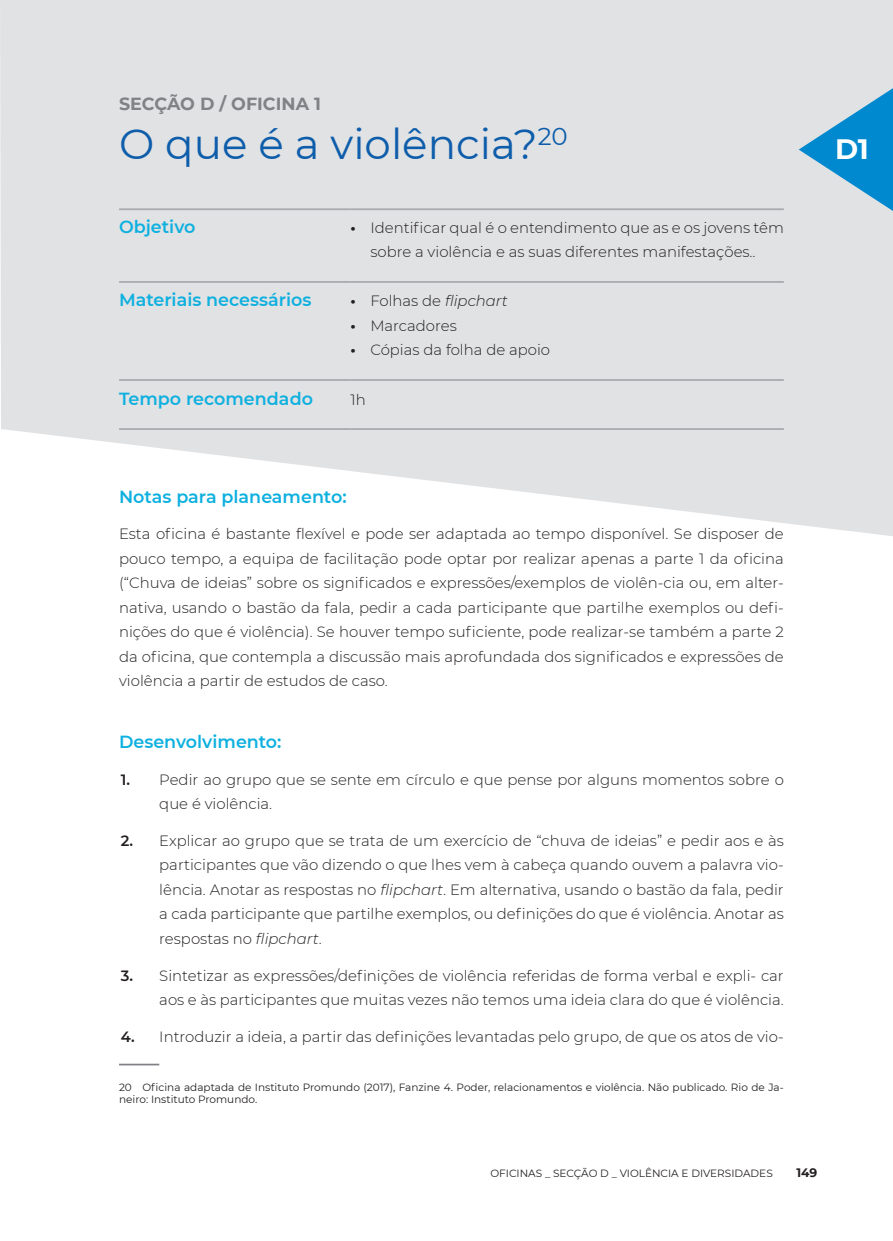
<style>
.page{position:relative;width:893px;height:1241px;background:#fff}
.page>*{position:absolute;margin:0;border:0;box-sizing:border-box;transform-origin:0 0}
.t1{font:42px "Montserrat";color:#0d5dab}
.t2{font:700 28px "Montserrat";color:#fff}
.t3{font:600 17.5px "Montserrat";color:#0eb0df}
.t4{font:700 17.5px "Montserrat";color:#808285}
.t5{font:300 14.88px/24.5px "Montserrat";color:#231f20;text-align:justify}
.t6{font:italic 300 14.88px "Montserrat";color:#231f20}
.t7{font:700 12.25px "Montserrat";color:#231f20}
.t8{font:10.5px/12.2px "Montserrat";color:#231f20}
.s1{font-weight:700}
.s2{font-weight:700;font-style:normal}
.s3{font-style:normal}
.s4{font-weight:600}
.s5{font-style:italic}
</style>
<div class="page">
<svg style="left:0;top:0;width:893px;height:536px;background:#e4e4e6"></svg>
<hr style="left:119px;top:281px;width:232px;height:2px;background:#a8a9ad">
<hr style="left:351px;top:281px;width:433px;height:2px;background:#a8a9ad">
<hr style="left:119px;top:379px;width:232px;height:2px;background:#a8a9ad">
<hr style="left:351px;top:379px;width:433px;height:2px;background:#a8a9ad">
<hr style="left:119px;top:208px;width:232px;height:2px;background:#a8a9ad">
<hr style="left:351px;top:208px;width:433px;height:2px;background:#a8a9ad">
<hr style="left:119px;top:428px;width:232px;height:2px;background:#a8a9ad">
<hr style="left:351px;top:428px;width:433px;height:2px;background:#a8a9ad">
<hr style="left:119px;top:1063px;width:40px;height:2px;background:#808285">
<svg style="left:799px;top:88px;width:94px;height:123px;background:#71b5d9"></svg>
<p class="t4" style="left:119px;top:91px;width:203px">SECÇÃO D / OFICINA 1</p>
<h1 class="t1" style="left:119px;top:115px;width:450px">O que é a violência?<sup>20</sup></h1>
<p class="t3" style="left:119px;top:214px;width:78px">Objetivo</p>
<p class="t5" style="left:351px;top:215px;width:435px;text-align:center"><span class="s1">•</span> Identificar qual é o entendimento que as e os jovens têm sobre a violência e as suas diferentes manifestações..</p>
<p class="t3" style="left:119px;top:288px;width:194px">Materiais necessários</p>
<p class="t6" style="left:351px;top:291px;width:159px"><span class="s2">•</span> <span class="s3">Folhas de</span> flipchart</p>
<p class="t5" style="left:351px;top:313px;width:108px"><span class="s1">•</span> Marcadores</p>
<p class="t5" style="left:351px;top:337px;width:201px"><span class="s1">•</span> Cópias da folha de apoio</p>
<p class="t3" style="left:119px;top:386px;width:195px">Tempo recomendado</p>
<p class="t5" style="left:351px;top:386px;width:17px">1h</p>
<h2 class="t2" style="left:835px;top:129px;width:35px">D1</h2>
<p class="t3" style="left:119px;top:484px;width:229px">Notas para planeamento:</p>
<p class="t5" style="left:119px;top:521px;width:666px">Esta oficina é bastante flexível e pode ser adaptada ao tempo disponível. Se disposer de pouco tempo, a equipa de facilitação pode optar por realizar apenas a parte 1 da oficina (“Chuva de ideias” sobre os significados e expressões/exemplos de violên-cia ou, em alter&shy;nativa, usando o bastão da fala, pedir a cada participante que partilhe exemplos ou defi&shy;nições do que é violência). Se houver tempo suficiente, pode realizar-se também a parte 2 da oficina, que contempla a discussão mais aprofundada dos significados e expressões de violência a partir de estudos de caso.</p>
<p class="t3" style="left:119px;top:729px;width:164px">Desenvolvimento:</p>
<p class="t5" style="left:159px;top:766px;width:626px;text-indent:-38px"><span class="s4">1.</span> Pedir ao grupo que se sente em círculo e que pense por alguns momentos sobre o que é violência.</p>
<p class="t5" style="left:159px;top:827px;width:626px;text-indent:-38px"><span class="s4">2.</span> Explicar ao grupo que se trata de um exercício de “chuva de ideias” e pedir aos e às participantes que vão dizendo o que lhes vem à cabeça quando ouvem a palavra vio&shy;lência. Anotar as respostas no <span class="s5">flipchart</span>. Em alternativa, usando o bastão da fala, pedir a cada participante que partilhe exemplos, ou definições do que é violência. Anotar as respostas no <span class="s5">flipchart</span>.</p>
<p class="t5" style="left:121px;top:962px;width:664px;text-align:right"><span class="s4">3.</span> Sintetizar as expressões/definições de violência referidas de forma verbal e expli- car aos e às participantes que muitas vezes não temos uma ideia clara do que é violência.</p>
<p class="t5" style="left:121px;top:1023px;width:664px"><span class="s4">4.</span> Introduzir a ideia, a partir das definições levantadas pelo grupo, de que os atos de vio-</p>
<p class="t8" style="left:119px;top:1080px;width:666px">20 Oficina adaptada de Instituto Promundo (2017), Fanzine 4. Poder, relacionamentos e violência. Não publicado. Rio de Ja&shy;neiro: Instituto Promundo.</p>
<p class="t8" style="left:490px;top:1166px;width:23px">Oficinas</p>
<p class="t8" style="left:545px;top:1166px;width:23px">_ Secção</p>
<p class="t8" style="left:600px;top:1166px;width:60px">D _ Violência</p>
<p class="t8" style="left:682px;top:1166px;width:26px">e Diversidades</p>
<p class="t7" style="left:796px;top:1163px;width:22px">149</p>
</div>
